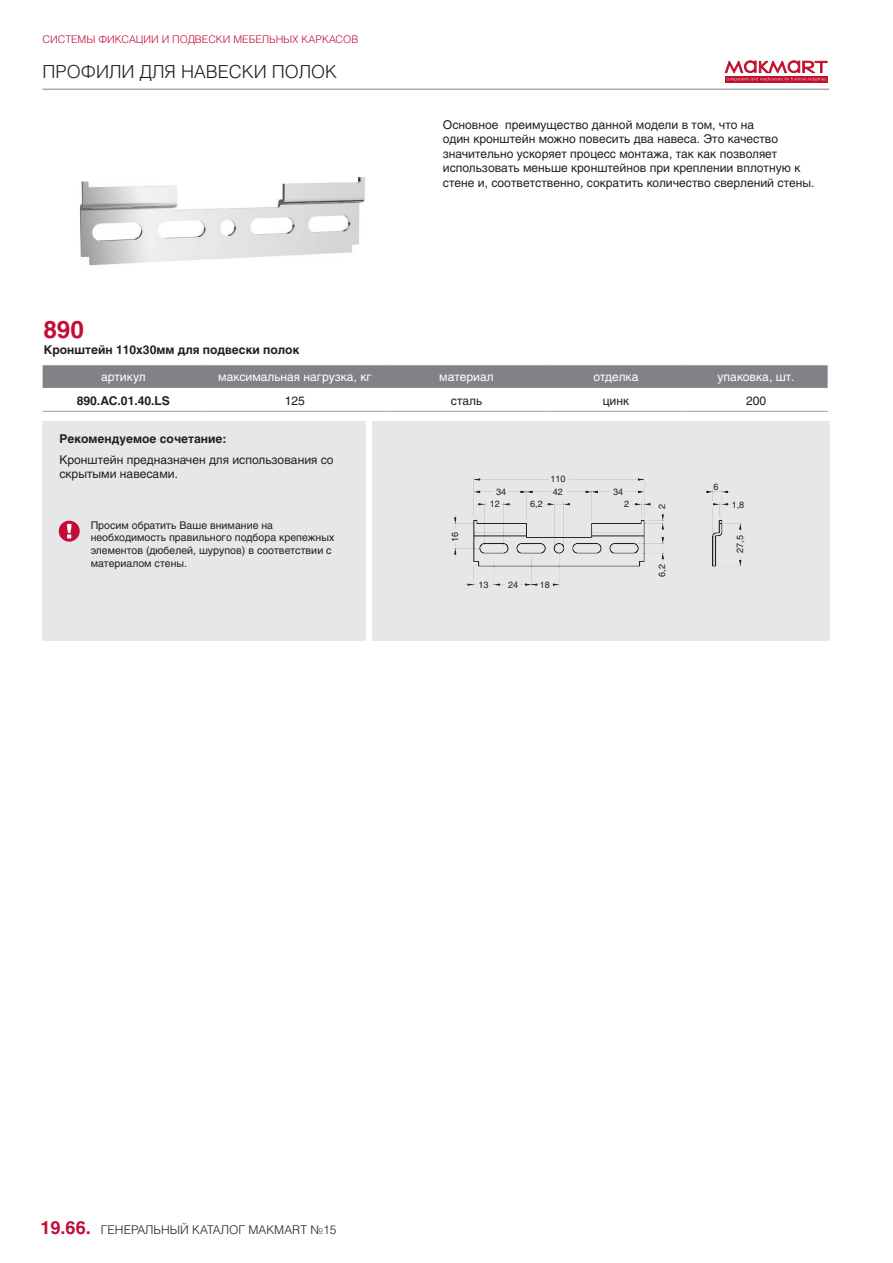
<style>
.page{position:relative;width:893px;height:1263px;background:#fff}
.page>*{position:absolute;margin:0;border:0;box-sizing:border-box;transform-origin:0 0}
.артикул_группы{font:700 24px "Helios";color:#c40c37}
.t1{font:300 18px "Helios";color:#231f20}
.t2{font:12px/14.4px "Helios";color:#231f20}
.артикулы{font:700 12px "Helios";color:#231f20}
.t3{font:12px "Helios";color:#fff}
.t4{font:300 12px "Helios";color:#231f20}
.схемы{font:10.5px/12.6px "Helios";color:#231f20}
.t5{font:300 10.5px "Helios";color:#c40c37}
.схемы-2{font:9px "Helios";color:#231f20}
.s1{font-weight:700;font-size:18px;color:#c40c37}
</style>
<div class="page">
<div style="left:725px;top:76px;width:102px;height:7px;background:#c3102f"></div>
<svg style="left:725px;top:61px;width:102px;height:20px"></svg>
<hr style="left:43px;top:89px;width:786px;height:1px;background:#a8a9ad">
<img style="left:79px;top:176px;width:286px;height:90px">
<div style="left:42px;top:421px;width:324px;height:219px;background:#e6e7e9"></div>
<div style="left:373px;top:421px;width:457px;height:219px;background:#e6e7e9"></div>
<div style="left:60px;top:521px;width:19px;height:20px;background:#c40c37;border-radius:50%"></div>
<div style="left:59px;top:521px;width:21px;height:21px;border:2px solid #c40c37;border-radius:50%"></div>
<svg style="left:67px;top:524px;width:4px;height:14px"></svg>
<svg style="left:43px;top:365px;width:785px;height:23px;background:#828487"></svg>
<hr style="left:43px;top:411px;width:161px;height:1px;background:#a8a9ad">
<hr style="left:204px;top:411px;width:182px;height:1px;background:#a8a9ad">
<hr style="left:386px;top:411px;width:161px;height:1px;background:#a8a9ad">
<hr style="left:547px;top:411px;width:138px;height:1px;background:#a8a9ad">
<hr style="left:685px;top:411px;width:143px;height:1px;background:#a8a9ad">
<img style="left:453px;top:477px;width:289px;height:110px">
<p class="t5" style="left:43px;top:33px;width:317px">СИСТЕМЫ ФИКСАЦИИ И ПОДВЕСКИ МЕБЕЛЬНЫХ КАРКАСОВ</p>
<p class="t1" style="left:43px;top:61px;width:296px">ПРОФИЛИ ДЛЯ НАВЕСКИ ПОЛОК</p>
<p class="артикул_группы" style="left:43px;top:316px;width:42px">890</p>
<p class="артикулы" style="left:44px;top:343px;width:257px">Кронштейн 110х30мм для подвески полок</p>
<p class="t2" style="left:443px;top:117px;width:373px">Основное преимущество данной модели в том, что на<br>один кронштейн можно повесить два навеса. Это качество значительно ускоряет процесс монтажа, так как позволяет использовать меньше кронштейнов при креплении вплотную к стене и, соответственно, сократить количество сверлений стены.</p>
<p class="t3" style="left:101px;top:370px;width:46px">артикул</p>
<p class="t3" style="left:218px;top:370px;width:155px">максимальная нагрузка, кг</p>
<p class="t3" style="left:439px;top:370px;width:56px">материал</p>
<p class="t3" style="left:593px;top:370px;width:47px">отделка</p>
<p class="t3" style="left:718px;top:370px;width:79px">упаковка, шт.</p>
<p class="артикулы" style="left:77px;top:393px;width:95px">890.AC.01.40.LS</p>
<p class="t2" style="left:285px;top:393px;width:22px">125</p>
<p class="t2" style="left:451px;top:393px;width:33px">сталь</p>
<p class="t2" style="left:603px;top:393px;width:28px">цинк</p>
<p class="t2" style="left:746px;top:393px;width:22px">200</p>
<p class="артикулы" style="left:59px;top:432px;width:169px">Рекомендуемое сочетание:</p>
<p class="t2" style="left:59px;top:452px;width:276px">Кронштейн предназначен для использования со скрытыми навесами.</p>
<p class="схемы" style="left:91px;top:519px;width:245px">Просим обратить Ваше внимание на необходимость правильного подбора крепежных элементов (дюбелей, шурупов) в соответствии с материалом стены.</p>
<p class="схемы-2" style="left:550px;top:473px;width:17px">110</p>
<p class="схемы-2" style="left:553px;top:486px;width:12px">42</p>
<p class="схемы-2" style="left:496px;top:486px;width:12px">34</p>
<p class="схемы-2" style="left:613px;top:486px;width:12px">34</p>
<p class="схемы-2" style="left:490px;top:498px;width:12px">12</p>
<p class="схемы-2" style="left:530px;top:498px;width:14px">6,2</p>
<p class="схемы-2" style="left:624px;top:498px;width:7px">2</p>
<p class="схемы-2" style="left:657px;top:509px;width:7px;rotate:-90deg">2</p>
<p class="схемы-2" style="left:714px;top:481px;width:7px">6</p>
<p class="схемы-2" style="left:732px;top:499px;width:14px">1,8</p>
<p class="схемы-2" style="left:450px;top:542px;width:12px;rotate:-90deg">16</p>
<p class="схемы-2" style="left:734px;top:553px;width:19px;rotate:-90deg">27,5</p>
<p class="схемы-2" style="left:478px;top:580px;width:12px">13</p>
<p class="схемы-2" style="left:508px;top:580px;width:12px">24</p>
<p class="схемы-2" style="left:540px;top:580px;width:12px">18</p>
<p class="схемы-2" style="left:657px;top:577px;width:14px;rotate:-90deg">6,2</p>
<p class="t4" style="left:40px;top:1223px;width:298px"><span class="s1">19.66.</span> ГЕНЕРАЛЬНЫЙ КАТАЛОГ МАКМАRТ №15</p>
</div>
